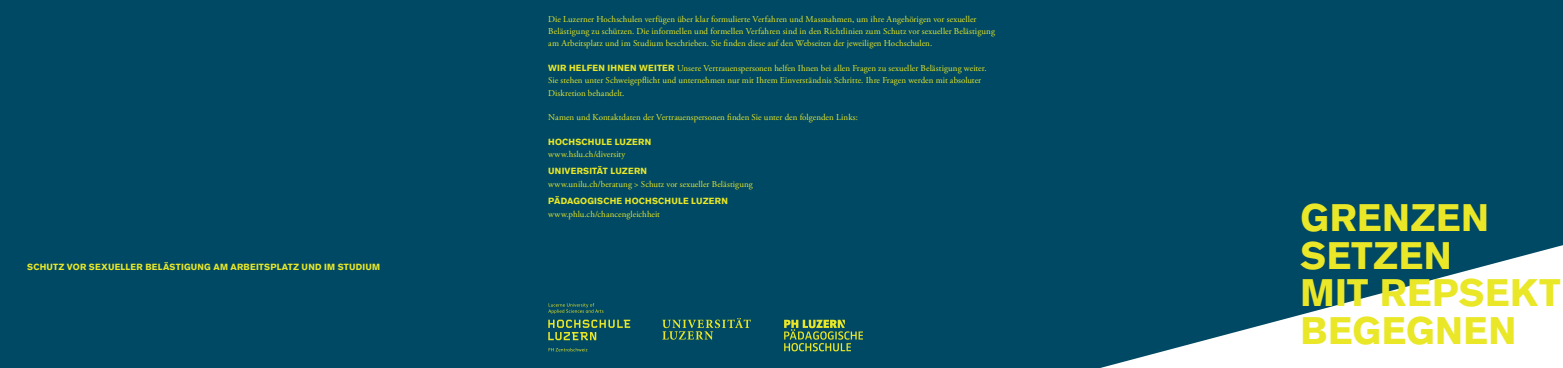
<style>
.page{position:relative;width:1563px;height:368px;background:#fff}
.page>*{position:absolute;margin:0;border:0;box-sizing:border-box;transform-origin:0 0}
.t1{font:900 37.62px/37.6px "Akzidenz Grotesk";letter-spacing:.01em;color:#e9e727}
.t2{font:8.92px/12.2px "Adobe Garamond Pro";letter-spacing:.005em;color:#e9e727}
.t3{font:900 8.75px "Akzidenz Grotesk";letter-spacing:.02em;color:#e9e727}
.s1{font-family:"Akzidenz Grotesk";font-weight:900;font-size:8.75px}
</style>
<div class="page">
<div style="left:0;top:0;width:1563px;height:367px;background:#004964"></div>
<svg style="left:548px;top:319px;width:82px;height:20px;background:#3c7153"></svg>
<svg style="left:548px;top:302px;width:55px;height:11px"></svg>
<svg style="left:549px;top:347px;width:38px;height:4px"></svg>
<svg style="left:662px;top:317px;width:89px;height:22px;background:#2c6658"></svg>
<svg style="left:784px;top:319px;width:79px;height:32px;background:#477951"></svg>
<p class="t3" style="left:27px;top:261px;width:94px">SCHUTZ VOR SEXUELLER</p>
<p class="t3" style="left:145px;top:261px;width:92px">BELÄSTIGUNG AM ARBEIT</p>
<p class="t3" style="left:264px;top:261px;width:117px">SPLATZ UND IM STUDIUM</p>
<p class="t2" style="left:548px;top:13px;width:448px">Die Luzerner Hochschulen verfügen über klar formulierte Verfahren und Massnahmen, um ihre Angehörigen vor sexueller<br>Belästigung zu schützen. Die informellen und formellen Verfahren sind in den Richtlinien zum Schutz vor sexueller Belästigung am Arbeitsplatz und im Studium beschrieben. Sie finden diese auf den Webseiten der jeweiligen Hochschulen.</p>
<p class="t2" style="left:548px;top:62px;width:440px"><span class="s1">WIR HELFEN IHNEN WEITER</span> Unsere Vertrauenspersonen helfen Ihnen bei allen Fragen zu sexueller Belästigung weiter.<br>Sie stehen unter Schweigepflicht und unternehmen nur mit Ihrem Einverständnis Schritte. Ihre Fragen werden mit absoluter<br>Diskretion behandelt.</p>
<p class="t2" style="left:548px;top:111px;width:311px">Namen und Kontaktdaten der Vertrauenspersonen finden Sie unter den folgenden Links:</p>
<p class="t3" style="left:548px;top:136px;width:91px">HOCHSCHULE LUZERN</p>
<p class="t2" style="left:548px;top:148px;width:79px">www.hslu.ch/diversity</p>
<p class="t3" style="left:548px;top:166px;width:6px">UNI</p>
<p class="t3" style="left:564px;top:166px;width:71px">VERSITÄT LUZERN</p>
<p class="t2" style="left:548px;top:178px;width:206px">www.unilu.ch/beratung &gt; Schutz vor sexueller Belästigung</p>
<p class="t3" style="left:548px;top:195px;width:168px">PÄDAGOGISCHE HOCHSCHULE LUZERN</p>
<p class="t2" style="left:548px;top:207px;width:113px">www.phlu.ch/chancengleichheit</p>
<h1 class="t1" style="left:1300px;top:198px;width:56px">GREN</h1>
<h1 class="t1" style="left:1300px;top:198px;width:161px;text-indent:109px">ZEN<br>SETZEN<br>MIT REP</h1>
<h1 class="t1" style="left:1300px;top:273px;width:261px;text-indent:158px">SEKT<br>BEGEGNEN</h1>
</div>
